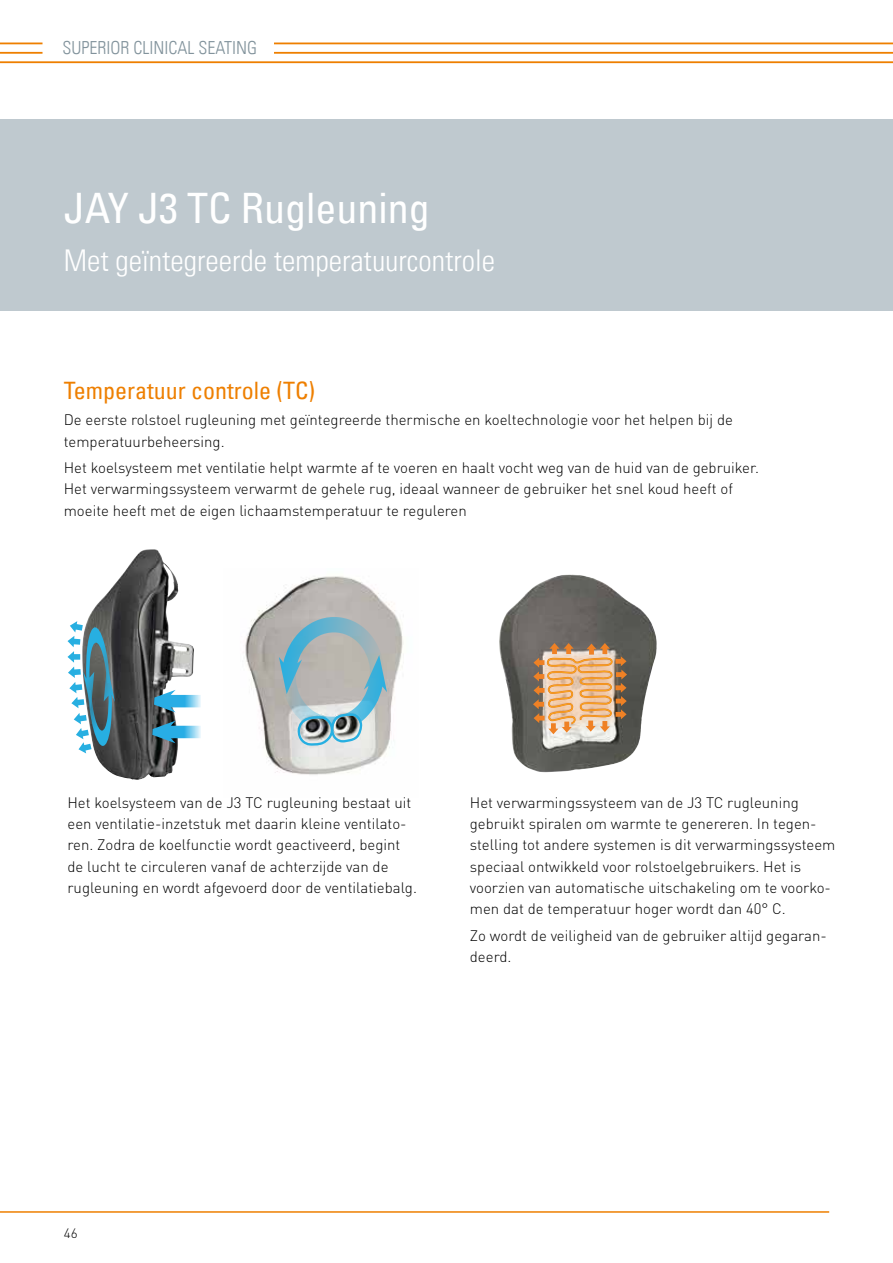
<style>
.page{position:relative;width:893px;height:1263px;background:#fff}
.page>*{position:absolute;margin:0;border:0;box-sizing:border-box;transform-origin:0 0}
.t1{font:condensed 42px "Univers Com 57";color:#fff}
.t2{font:30px "Univers Com 47 Light Cond";color:#fff}
.t3{font:condensed 24px "Univers Com 57";color:#ee7f00}
.t4{font:18px "Univers Com 47 Light Cond";color:#82939c}
.t5{font:300 15px/21.3px "DINOT";color:#000}
.t6{font:300 13.5px "DINOT";color:#000}
</style>
<div class="page">
<hr style="left:274px;top:52px;width:619px;height:2px;background:#ee7f00">
<hr style="left:0;top:61px;width:893px;height:2px;background:#ee7f00">
<hr style="left:274px;top:43px;width:619px;height:1px;background:#ee7f00">
<hr style="left:0;top:52px;width:43px;height:2px;background:#ee7f00">
<hr style="left:0;top:43px;width:43px;height:1px;background:#ee7f00">
<div style="left:0;top:119px;width:893px;height:191px;background:#bfc9cf"></div>
<hr style="left:0;top:1211px;width:829px;height:2px;background:#ee7f00">
<img style="left:245px;top:576px;width:159px;height:199px">
<svg style="left:279px;top:616px;width:108px;height:131px;background:#a1b6bb"></svg>
<svg style="left:543px;top:612px;width:114px;height:161px"></svg>
<img style="left:499px;top:574px;width:144px;height:198px">
<div style="left:534px;top:645px;width:91px;height:91px;background:#ef8125;opacity:.47"></div>
<svg style="left:533px;top:643px;width:94px;height:91px;background:#cda57d"></svg>
<img style="left:85px;top:549px;width:109px;height:231px">
<svg style="left:68px;top:621px;width:47px;height:132px"></svg>
<svg style="left:154px;top:690px;width:47px;height:22px"></svg>
<svg style="left:152px;top:721px;width:49px;height:22px"></svg>
<p class="t4" style="left:63px;top:37px;width:196px">SUPERIOR CLINICAL SEATING</p>
<h1 class="t1" style="left:64px;top:182px;width:368px">JAY J3 TC Rugleuning</h1>
<h2 class="t2" style="left:64px;top:242px;width:433px">Met geïntegreerde temperatuurcontrole</h2>
<h3 class="t3" style="left:64px;top:375px;width:253px">Temperatuur controle (TC)</h3>
<p class="t5" style="left:64px;top:409px;width:671px">De eerste rolstoel rugleuning met geïntegreerde thermische en koeltechnologie voor het helpen bij de temperatuurbeheersing.</p>
<p class="t5" style="left:64px;top:457px;width:697px">Het koelsysteem met ventilatie helpt warmte af te voeren en haalt vocht weg van de huid van de gebruiker.<br>Het verwarmingssysteem verwarmt de gehele rug, ideaal wanneer de gebruiker het snel koud heeft of moeite heeft met de eigen lichaamstemperatuur te reguleren</p>
<p class="t5" style="left:68px;top:792px;width:351px">Het koelsysteem van de J3 TC rugleuning bestaat uit een ventilatie-inzetstuk met daarin kleine ventilato&shy;ren. Zodra de koelfunctie wordt geactiveerd, begint de lucht te circuleren vanaf de achterzijde van de rugleuning en wordt afgevoerd door de ventilatiebalg.</p>
<p class="t5" style="left:470px;top:792px;width:367px">Het verwarmingssysteem van de J3 TC rugleuning gebruikt spiralen om warmte te genereren. In tegen&shy;stelling tot andere systemen is dit verwarmingssysteem speciaal ontwikkeld voor rolstoelgebruikers. Het is voorzien van automatische uitschakeling om te voorko&shy;men dat de temperatuur hoger wordt dan 40° C.</p>
<p class="t5" style="left:470px;top:925px;width:358px">Zo wordt de veiligheid van de gebruiker altijd gegaran&shy;deerd.</p>
<p class="t6" style="left:64px;top:1225px;width:15px">46</p>
</div>
